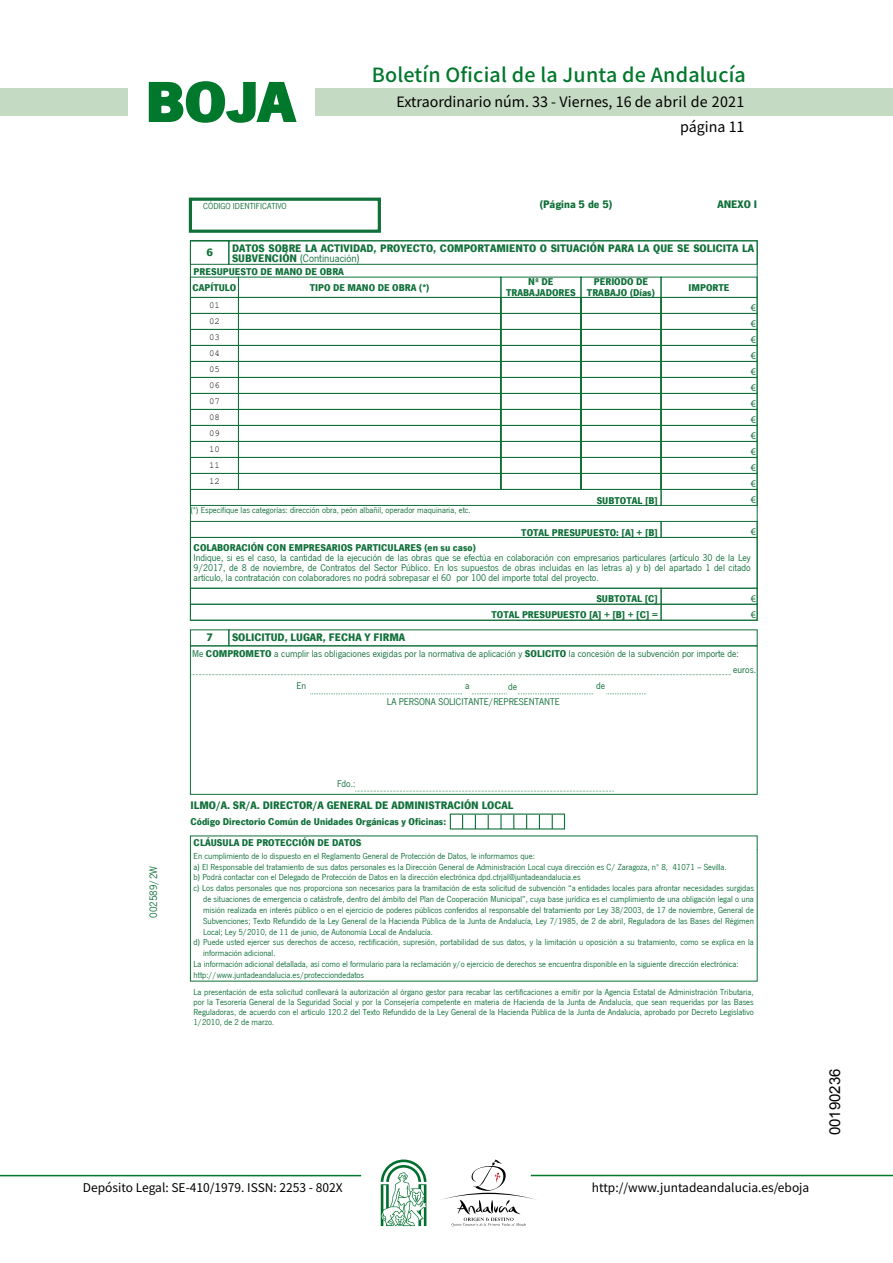
<style>
.page{position:relative;width:893px;height:1263px;background:#fff}
.page>*{position:absolute;margin:0;border:0;box-sizing:border-box;transform-origin:0 0}
.t1{font:700 57.75px "News Got T";color:#00782c;scale:1.14 1}
.t2{font:500 19.5px "Noto Sans HK";letter-spacing:.01em;color:#00782c}
.t3{font:15px "Arial";color:#000}
.t4{font:14.25px/24.5px "Noto Sans HK";color:#000;text-align:right}
.t5{font:12px "Noto Sans HK";color:#000}
.t6{font:700 11.25px/10.2px "News Got T";color:#107039}
.t7{font:11.25px "News Got T";color:#107039}
.t8{font:10.2px/10.2px "News Got T";color:#107039;text-align:justify}
.t9{font:700 10.2px/10.2px "News Got T";color:#107039}
.t10{font:10.2px/16px "Myriad Pro";color:#107039;text-align:justify}
.t11{font:9px/10.2px "News Got T";color:#107039;text-align:justify}
.t12{font:9px/16px "Courier New";color:#000;text-align:justify}
.s1{font-weight:400}
.s2{font-weight:700}
</style>
<div class="page">
<div style="left:315px;top:88px;width:577px;height:28px;background:#c5dac3"></div>
<div style="left:0;top:88px;width:128px;height:28px;background:#c5dac3"></div>
<hr style="left:0;top:1175px;width:361px;height:1px;background:#00782c">
<hr style="left:531px;top:1175px;width:361px;height:1px;background:#00782c">
<svg style="left:148px;top:81px;width:149px;height:42px"></svg>
<svg style="left:442px;top:1159px;width:100px;height:67px"></svg>
<svg style="left:381px;top:1160px;width:45px;height:66px"></svg>
<div style="left:189px;top:198px;width:192px;height:35px;border:3px solid #107039"></div>
<svg style="left:189px;top:240px;width:569px;height:381px"></svg>
<div style="left:228px;top:240px;width:529px;height:25px;border:1px solid #107039"></div>
<svg style="left:190px;top:297px;width:567px;height:192px"></svg>
<div style="left:190px;top:489px;width:471px;height:17px;border:1px solid #107039"></div>
<div style="left:661px;top:489px;width:96px;height:17px;border:1px solid #107039"></div>
<div style="left:190px;top:521px;width:471px;height:17px;border:1px solid #107039"></div>
<div style="left:661px;top:521px;width:96px;height:17px;border:1px solid #107039"></div>
<div style="left:190px;top:537px;width:567px;height:51px;border:1px solid #107039"></div>
<div style="left:190px;top:588px;width:471px;height:16px;border:1px solid #107039"></div>
<div style="left:661px;top:588px;width:96px;height:16px;border:1px solid #107039"></div>
<div style="left:190px;top:604px;width:471px;height:16px;border:1px solid #107039"></div>
<div style="left:661px;top:604px;width:96px;height:16px;border:1px solid #107039"></div>
<div style="left:190px;top:645px;width:567px;height:150px;border:1px solid #107039"></div>
<svg style="left:192px;top:674px;width:539px;height:1px"></svg>
<svg style="left:310px;top:694px;width:152px;height:1px"></svg>
<svg style="left:472px;top:694px;width:34px;height:1px"></svg>
<svg style="left:518px;top:694px;width:75px;height:1px"></svg>
<svg style="left:606px;top:694px;width:40px;height:1px"></svg>
<svg style="left:355px;top:791px;width:259px;height:1px"></svg>
<hr style="left:190px;top:836px;width:567px;height:1px;background:#107039">
<svg style="left:757px;top:836px;width:1px;height:13px"></svg>
<svg style="left:190px;top:837px;width:1px;height:12px"></svg>
<hr style="left:190px;top:981px;width:567px;height:1px;background:#107039">
<hr style="left:757px;top:849px;width:1px;height:132px;background:#107039">
<hr style="left:190px;top:849px;width:1px;height:132px;background:#107039">
<svg style="left:462px;top:815px;width:1px;height:14px"></svg>
<svg style="left:475px;top:815px;width:1px;height:14px"></svg>
<svg style="left:487px;top:815px;width:2px;height:14px"></svg>
<svg style="left:500px;top:815px;width:1px;height:14px"></svg>
<svg style="left:513px;top:815px;width:1px;height:14px"></svg>
<svg style="left:526px;top:815px;width:1px;height:14px"></svg>
<svg style="left:539px;top:815px;width:1px;height:14px"></svg>
<svg style="left:551px;top:815px;width:2px;height:14px"></svg>
<h1 class="t1" style="left:145px;top:68px;width:133px">BOJA</h1>
<h2 class="t2" style="left:372px;top:64px;width:375px">Boletín Oficial de la Junta de Andalucía</h2>
<h3 class="t4" style="left:396px;top:90px;width:349px">Extraordinario núm. 33 - Viernes, 16 de abril de 2021 página 11</h3>
<p class="t6" style="left:539px;top:200px;width:75px">(Página 5 de 5)</p>
<p class="t6" style="left:717px;top:200px;width:41px">ANEXO I</p>
<p class="t11" style="left:203px;top:201px;width:85px">CÓDIGO IDENTIFICATIVO</p>
<p class="t6" style="left:206px;top:247px;width:8px">6</p>
<p class="t6" style="left:232px;top:243px;width:523px">DATOS SOBRE LA ACTIVIDAD, PROYECTO, COMPORTAMIENTO O SITUACIÓN PARA LA QUE SE SOLICITA LA<br>SUBVENCIÓN <span class="s1">(Continuación)</span></p>
<p class="t9" style="left:192px;top:264px;width:153px;line-height:15.3px">PRESUPUESTO DE MANO DE OBRA<br>CAPÍTULO</p>
<p class="t9" style="left:310px;top:282px;width:121px">TIPO DE MANO DE OBRA (*)</p>
<p class="t9" style="left:506px;top:277px;width:71px;text-align:center">Nº DE<br>TRABAJADORES</p>
<p class="t9" style="left:587px;top:277px;width:70px;text-align:center">PERIODO DE<br>TRABAJO (Días)</p>
<p class="t9" style="left:688px;top:282px;width:42px">IMPORTE</p>
<p class="t12" style="left:209px;top:297px;width:12px">01<br>02<br>03<br>04<br>05<br>06<br>07<br>08<br>09<br>10<br>11<br>12</p>
<p class="t11" style="left:190px;top:505px;width:282px">(*) Especifique las categorías: dirección obra, peón albañil, operador maquinaria, etc.</p>
<p class="t10" style="left:750px;top:299px;width:7px">€ € € € € € € € € € € €</p>
<p class="t9" style="left:596px;top:495px;width:63px">SUBTOTAL [B]</p>
<p class="t10" style="left:750px;top:491px;width:7px">€</p>
<p class="t9" style="left:521px;top:527px;width:138px">TOTAL PRESUPUESTO: [A] + [B]</p>
<p class="t10" style="left:750px;top:523px;width:7px">€</p>
<p class="t9" style="left:194px;top:542px;width:284px">COLABORACIÓN CON EMPRESARIOS PARTICULARES (en su caso)</p>
<p class="t8" style="left:194px;top:553px;width:558px">Indique, si es el caso, la cantidad de la ejecución de las obras que se efectúa en colaboración con empresarios particulares (artículo 30 de la Ley 9/2017, de 8 de noviembre, de Contratos del Sector Público. En los supuestos de obras incluidas en las letras a) y b) del apartado 1 del citado artículo, la contratación con colaboradores no podrá sobrepasar el 60 por 100 del importe total del proyecto.</p>
<p class="t9" style="left:596px;top:594px;width:63px">SUBTOTAL [C]</p>
<p class="t10" style="left:750px;top:590px;width:7px">€</p>
<p class="t9" style="left:491px;top:610px;width:168px">TOTAL PRESUPUESTO [A] + [B] + [C] =</p>
<p class="t10" style="left:750px;top:606px;width:7px">€</p>
<p class="t6" style="left:206px;top:633px;width:8px">7</p>
<p class="t6" style="left:232px;top:633px;width:175px">SOLICITUD, LUGAR, FECHA Y FIRMA</p>
<p class="t8" style="left:192px;top:649px;width:548px">Me <span class="s2">COMPROMETO</span> a cumplir las obligaciones exigidas por la normativa de aplicación y <span class="s2">SOLICITO</span> la concesión de la subvención por importe de:</p>
<p class="t8" style="left:733px;top:665px;width:24px">euros.</p>
<p class="t8" style="left:296px;top:681px;width:11px">En</p>
<p class="t8" style="left:465px;top:681px;width:6px">a</p>
<p class="t8" style="left:508px;top:682px;width:11px">de</p>
<p class="t8" style="left:596px;top:681px;width:11px">de</p>
<p class="t8" style="left:387px;top:697px;width:174px">LA PERSONA SOLICITANTE/REPRESENTANTE</p>
<p class="t7" style="left:147px;top:918px;width:53px;rotate:-90deg">002589/2W</p>
<p class="t8" style="left:337px;top:779px;width:20px">Fdo.:</p>
<p class="t6" style="left:190px;top:800px;width:324px">ILMO/A. SR/A. DIRECTOR/A GENERAL DE ADMINISTRACIÓN LOCAL</p>
<p class="t9" style="left:194px;top:811px;width:254px;line-height:21.5px;text-indent:-3px">Código Directorio Común de Unidades Orgánicas y Oficinas:<br>CLÁUSULA DE PROTECCIÓN DE DATOS</p>
<p class="t11" style="left:194px;top:851px;width:343px">En cumplimiento de lo dispuesto en el Reglamento General de Protección de Datos, le informamos que:</p>
<p class="t11" style="left:194px;top:862px;width:534px">a) El Responsable del tratamiento de sus datos personales es la Dirección General de Administración Local cuya dirección es C/ Zaragoza, nº 8, 41071 – Sevilla.</p>
<p class="t11" style="left:194px;top:872px;width:388px">b) Podrá contactar con el Delegado de Protección de Datos en la dirección electrónica dpd.ctrjal@juntadeandalucia.es</p>
<p class="t11" style="left:194px;top:883px;width:562px">c) Los datos personales que nos proporciona son necesarios para la tramitación de esta solicitud de subvención “a entidades locales para afrontar necesidades surgidas</p>
<p class="t11" style="left:203px;top:894px;width:552px">de situaciones de emergencia o catástrofe, dentro del ámbito del Plan de Cooperación Municipal”, cuya base jurídica es el cumplimiento de una obligación legal o una</p>
<p class="t11" style="left:203px;top:905px;width:552px">misión realizada en interés público o en el ejercicio de poderes públicos conferidos al responsable del tratamiento por Ley 38/2003, de 17 de noviembre, General de</p>
<p class="t11" style="left:203px;top:916px;width:552px">Subvenciones; Texto Refundido de la Ley General de la Hacienda Pública de la Junta de Andalucía, Ley 7/1985, de 2 de abril, Reguladora de las Bases del Régimen</p>
<p class="t11" style="left:203px;top:927px;width:231px">Local; Ley 5/2010, de 11 de junio, de Autonomía Local de Andalucía.</p>
<p class="t11" style="left:193px;top:937px;width:562px">d) Puede usted ejercer sus derechos de acceso, rectificación, supresión, portabilidad de sus datos, y la limitación u oposición a su tratamiento, como se explica en la</p>
<p class="t11" style="left:203px;top:948px;width:74px">información adicional.</p>
<p class="t11" style="left:193px;top:959px;width:546px">La información adicional detallada, así como el formulario para la reclamación y/o ejercicio de derechos se encuentra disponible en la siguiente dirección electrónica:</p>
<p class="t11" style="left:193px;top:970px;width:172px">http://www.juntadeandalucia.es/protecciondedatos</p>
<p class="t11" style="left:193px;top:987px;width:561px">La presentación de esta solicitud conllevará la autorización al órgano gestor para recabar las certificaciones a emitir por la Agencia Estatal de Administración Tributaria, por la Tesorería General de la Seguridad Social y por la Consejería competente en materia de Hacienda de la Junta de Andalucía, que sean requeridas por las Bases Reguladoras, de acuerdo con el artículo 120.2 del Texto Refundido de la Ley General de la Hacienda Pública de la Junta de Andalucía, aprobado por Decreto Legislativo 1/2010, de 2 de marzo.</p>
<h3 class="t5" style="left:83px;top:1181px;width:261px">Depósito Legal: SE-410/1979. ISSN: 2253 - 802X</h3>
<h3 class="t5" style="left:592px;top:1181px;width:219px">http://www.juntadeandalucia.es/eboja</h3>
<h3 class="t3" style="left:825px;top:1135px;width:68px;rotate:-90deg">00190236</h3>
</div>
